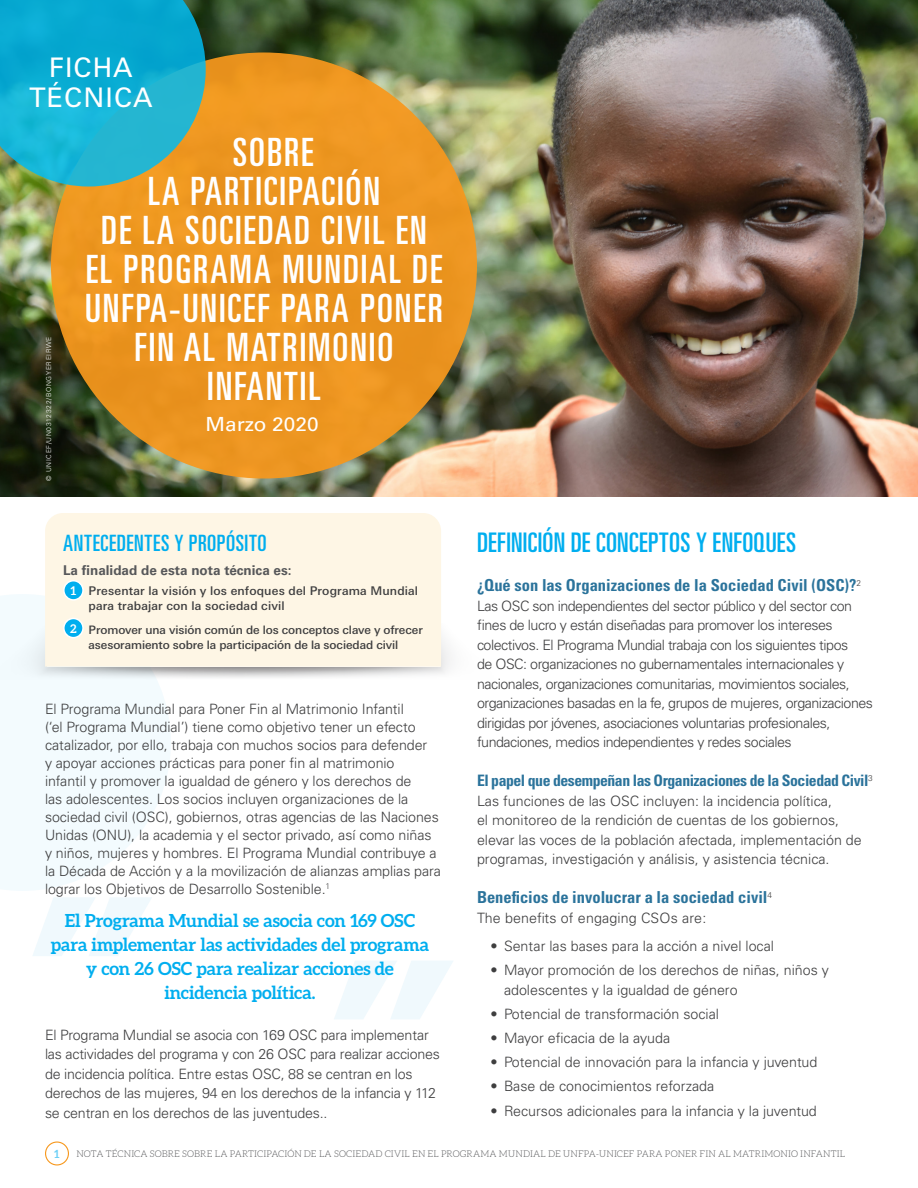
<style>
.page{position:relative;width:918px;height:1188px;background:#fff}
.page>*{position:absolute;margin:0;border:0;box-sizing:border-box;transform-origin:0 0}
.t1{font:ultra-condensed 39px/39px "Univers LT Std";letter-spacing:.05em;color:#fff;text-align:center}
.Subhead{font:ultra-condensed 27px "Univers LT Std";letter-spacing:.015em;color:#00aeef}
.t2{font:27px/30px "Univers LT Std";letter-spacing:.04em;color:#fff;text-align:center}
.Subhead-2{font:ultra-condensed 22.5px "Univers LT Std";letter-spacing:.03em;color:#00aeef}
.Endnotes{font:19.5px "Univers LT Std";color:#fff;scale:1.07 1}
.Callout_Quote{font:700 18px/24px "Aleo";letter-spacing:-.005em;color:#00aeef;text-align:center}
.Subhead_2{font:700 condensed 16.5px "Univers LT Std";color:#2b739b}
.Subhead_2-2{font:700 condensed 15.75px "Univers LT Std";letter-spacing:-.03em;color:#2b739b}
.Text{font:300 14.25px/18px "Univers LT Std";letter-spacing:-.005em;color:#3e3e3f}
.Text-2{font:300 14.25px/19.5px "Univers LT Std";letter-spacing:-.035em;color:#3e3e3f}
.Text-3{font:700 13.5px "Univers LT Std";color:#57585a}
.Sidebar_Year_Revie{font:500 12px/15px "Linotype Univers Basic";letter-spacing:.015em;color:#3e3e3f}
.Circle_Numbers{font:700 12px "Aleo";color:#fff}
.Sidebar_Year_Revie-2{font:500 11.7px/15px "Linotype Univers Basic";letter-spacing:-.005em;color:#3e3e3f}
.t3{font:700 11.25px "Aleo";color:#6bcff6}
.t4{font:300 9.3px "Aleo";letter-spacing:.02em;color:#57585a}
.Photo_Credit{font:300 6.75px "Univers LT Pro 45";letter-spacing:.1em;color:#fff}
</style>
<div class="page">
<div style="left:45px;top:1142px;width:24px;height:24px;border:1px solid #f7981d;border-radius:50%"></div>
<svg style="left:0;top:594px;width:171px;height:297px;fill:#f3fbfe"></svg>
<img style="left:0;top:623px;width:450px;height:56px">
<div style="left:45px;top:513px;width:396px;height:154px;background:#fef6e5"></div>
<div style="left:64px;top:581px;width:19px;height:19px;background:#00aeef;border-radius:50%"></div>
<div style="left:63px;top:580px;width:21px;height:21px;border:2px solid #fff;border-radius:50%"></div>
<div style="left:64px;top:618px;width:19px;height:20px;background:#00aeef;border-radius:50%"></div>
<div style="left:63px;top:618px;width:21px;height:20px;border:2px solid #fff;border-radius:50%"></div>
<svg style="left:33px;top:897px;width:119px;height:59px"></svg>
<svg style="left:334px;top:961px;width:119px;height:58px"></svg>
<img style="left:0;top:0;width:918px;height:497px">
<div style="left:51px;top:53px;width:426px;height:426px;background:#ed9620;border-radius:50%"></div>
<svg style="left:0;top:0;width:206px;height:187px;background:#27abbe"></svg>
<p class="t2" style="left:29px;top:53px;width:125px">FICHA<br>TÉCNICA</p>
<p class="Photo_Credit" style="left:45px;top:481px;width:146px;rotate:-90deg">© UNICEF/UN0312322/BONGYEREIRWE</p>
<p class="t1" style="left:85px;top:133px;width:359px">SOBRE<br>LA PARTICIPACIÓN<br>DE LA SOCIEDAD CIVIL EN<br>EL PROGRAMA MUNDIAL DE<br>UNFPA-UNICEF PARA PONER<br>FIN AL MATRIMONIO<br>INFANTIL</p>
<p class="Endnotes" style="left:205px;top:413px;width:107px">Marzo 2020</p>
<p class="Subhead-2" style="left:63px;top:530px;width:205px">ANTECEDENTES Y PROPÓSITO</p>
<p class="Text-3" style="left:63px;top:562px;width:230px">La finalidad de esta nota técnica es:</p>
<p class="Circle_Numbers" style="left:70px;top:584px;width:7px">1</p>
<p class="Sidebar_Year_Revie" style="left:89px;top:583px;width:331px">Presentar la visión y los enfoques del Programa Mundial para trabajar con la sociedad civil</p>
<p class="Circle_Numbers" style="left:70px;top:621px;width:8px">2</p>
<p class="Sidebar_Year_Revie-2" style="left:89px;top:622px;width:336px">Promover una visión común de los conceptos clave y ofrecer asesoramiento sobre la participación de la sociedad civil</p>
<p class="Text" style="left:45px;top:699px;width:398px">El Programa Mundial para Poner Fin al Matrimonio Infantil<br>(‘el Programa Mundial’) tiene como objetivo tener un efecto catalizador, por ello, trabaja con muchos socios para defender<br>y apoyar acciones prácticas para poner fin al matrimonio<br>infantil y promover la igualdad de género y los derechos de<br>las adolescentes. Los socios incluyen organizaciones de la sociedad civil (OSC), gobiernos, otras agencias de las Naciones Unidas (ONU), la academia y el sector privado, así como niñas y niños, mujeres y hombres. El Programa Mundial contribuye a la Década de Acción y a la movilización de alianzas amplias para lograr los Objetivos de Desarrollo Sostenible.<sup>1</sup></p>
<p class="Callout_Quote" style="left:51px;top:909px;width:380px">El Programa Mundial se asocia con 169 OSC para implementar las actividades del programa y con 26 OSC para realizar acciones de incidencia política.</p>
<p class="Text" style="left:45px;top:1025px;width:397px;line-height:19.5px">El Programa Mundial se asocia con 169 OSC para implementar las actividades del programa y con 26 OSC para realizar acciones de incidencia política. Entre estas OSC, 88 se centran en los derechos de las mujeres, 94 en los derechos de la infancia y 112 se centran en los derechos de las juventudes..</p>
<p class="Subhead" style="left:477px;top:527px;width:321px">DEFINICIÓN DE CONCEPTOS Y ENFOQUES</p>
<p class="Subhead_2" style="left:477px;top:575px;width:386px">¿Qué son las Organizaciones de la Sociedad Civil (OSC)?<sup>2</sup></p>
<p class="Text-2" style="left:477px;top:596px;width:398px">Las OSC son independientes del sector público y del sector con fines de lucro y están diseñadas para promover los intereses colectivos. El Programa Mundial trabaja con los siguientes tipos<br>de OSC: organizaciones no gubernamentales internacionales y nacionales, organizaciones comunitarias, movimientos sociales, organizaciones basadas en la fe, grupos de mujeres, organizaciones dirigidas por jóvenes, asociaciones voluntarias profesionales, fundaciones, medios independientes y redes sociales</p>
<p class="Subhead_2-2" style="left:477px;top:771px;width:397px">El papel que desempeñan las Organizaciones de la Sociedad Civil<sup>3</sup></p>
<p class="Text" style="left:477px;top:791px;width:386px;line-height:19.5px">Las funciones de las OSC incluyen: la incidencia política,<br>el monitoreo de la rendición de cuentas de los gobiernos, elevar las voces de la población afectada, implementación de programas, investigación y análisis, y asistencia técnica.</p>
<p class="Subhead_2" style="left:477px;top:887px;width:297px">Beneficios de involucrar a la sociedad civil<sup>4</sup></p>
<p class="Text" style="left:477px;top:908px;width:231px">The benefits of engaging CSOs are:</p>
<p class="Text" style="left:490px;top:937px;width:285px">• Sentar las bases para la acción a nivel local</p>
<p class="Text" style="left:504px;top:960px;width:327px;line-height:19.5px;text-indent:-14px">• Mayor promoción de los derechos de niñas, niños y adolescentes y la igualdad de género</p>
<p class="Text" style="left:490px;top:1004px;width:230px">• Potencial de transformación social</p>
<p class="Text" style="left:490px;top:1028px;width:181px">• Mayor eficacia de la ayuda</p>
<p class="Text" style="left:490px;top:1052px;width:328px">• Potencial de innovación para la infancia y juventud</p>
<p class="Text" style="left:490px;top:1076px;width:225px">• Base de conocimientos reforzada</p>
<p class="Text" style="left:490px;top:1102px;width:328px">• Recursos adicionales para la infancia y la juventud</p>
<p class="t3" style="left:54px;top:1147px;width:7px">1</p>
<p class="t4" style="left:76px;top:1149px;width:770px">NOTA TÉCNICA SOBRE SOBRE LA PARTICIPACIÓN DE LA SOCIEDAD CIVIL EN EL PROGRAMA MUNDIAL DE UNFPA-UNICEF PARA PONER FIN AL MATRIMONIO INFANTIL</p>
</div>
